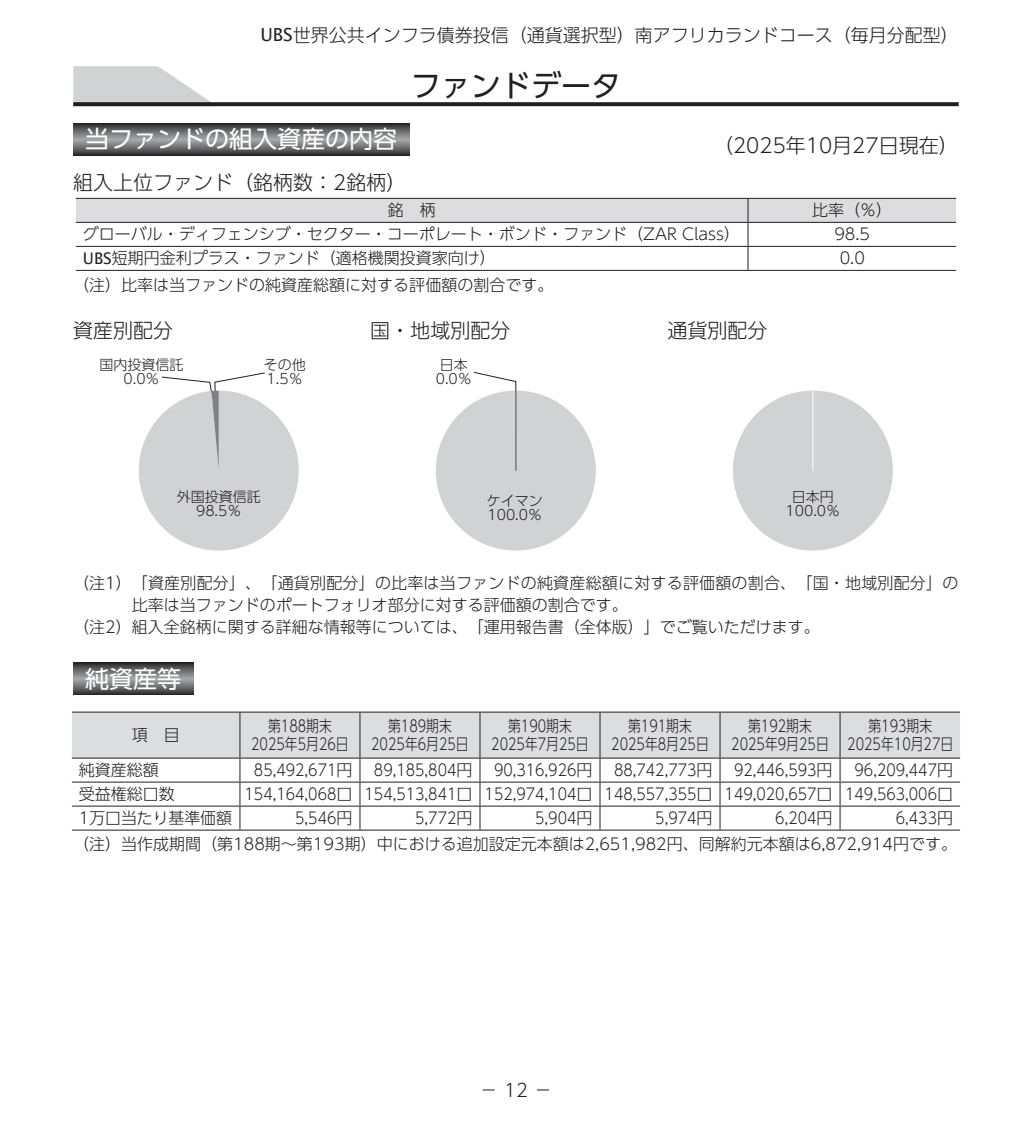
<style>
.page{position:relative;width:1032px;height:1134px;background:#fff}
.page>*{position:absolute;margin:0;border:0;box-sizing:border-box;transform-origin:0 0}
.t1{font:30px "UD Shin Go Pro";color:#231f20}
.t2{font:24px "UD Shin Go Pro";color:#fff}
.t3{font:300 20px "UD Shin Go Pro";color:#231f20}
.t4{font:300 18px "UD Shin Go Pro";color:#231f20}
.t5{font:300 16px "UD Shin Go Pro";color:#231f20}
.t6{font:300 16px/26.2px "UD Shin Go Pro";color:#231f20;text-align:right;scale:.89 1}
.t7{font:300 16px/18px "UD Shin Go Pro";color:#231f20;text-align:center;scale:.8 1}
.t8{font:300 14px/14px "UD Shin Go Pro";color:#231f20;text-align:center}
.s1{font-family:"Lucida Sans Unicode";font-weight:400}
</style>
<div class="page">
<svg style="left:73px;top:66px;width:138px;height:36px"></svg>
<svg style="left:73px;top:102px;width:886px;height:4px;background:#2d292a"></svg>
<svg style="left:73px;top:123px;width:336px;height:32px;background:#6a6b6d"></svg>
<svg style="left:76px;top:198px;width:880px;height:72px"></svg>
<hr style="left:76px;top:270px;width:672px;height:1px;background:#231f20">
<hr style="left:748px;top:270px;width:208px;height:1px;background:#231f20">
<svg style="left:73px;top:663px;width:120px;height:32px;background:#6a6a6d"></svg>
<svg style="left:72px;top:712px;width:888px;height:118px"></svg>
<hr style="left:72px;top:830px;width:168px;height:1px;background:#231f20">
<hr style="left:240px;top:830px;width:120px;height:1px;background:#231f20">
<hr style="left:360px;top:830px;width:120px;height:1px;background:#231f20">
<hr style="left:480px;top:830px;width:120px;height:1px;background:#231f20">
<hr style="left:600px;top:830px;width:120px;height:1px;background:#231f20">
<hr style="left:720px;top:830px;width:120px;height:1px;background:#231f20">
<hr style="left:840px;top:830px;width:120px;height:1px;background:#231f20">
<svg style="left:139px;top:372px;width:160px;height:179px"></svg>
<div style="left:436px;top:391px;width:160px;height:160px;background:#d1d2d4;border-radius:80px"></div>
<hr style="left:515px;top:391px;width:1px;height:80px;background:#808285">
<svg style="left:474px;top:371px;width:43px;height:21px"></svg>
<svg style="left:733px;top:391px;width:160px;height:160px"></svg>
<hr style="left:812px;top:391px;width:1px;height:80px;background:#fff">
<p class="t4" style="left:260px;top:20px;width:700px"><span class="s1">UBS</span>世界公共インフラ債券投信（通貨選択型）南アフリカランドコース（毎月分配型）</p>
<h1 class="t1" style="left:411px;top:61px;width:211px">ファンドデータ</h1>
<h2 class="t2" style="left:85px;top:120px;width:314px">当ファンドの組入資産の内容</h2>
<p class="t3" style="left:713px;top:129px;width:247px">（2025年10月27日現在）</p>
<p class="t3" style="left:73px;top:166px;width:335px">組入上位ファンド（銘柄数：2銘柄）</p>
<p class="t5" style="left:388px;top:197px;width:49px">銘　柄</p>
<p class="t5" style="left:812px;top:197px;width:81px">比率（％）</p>
<p class="t5" style="left:83px;top:221px;width:659px">グローバル・ディフェンシブ・セクター・コーポレート・ボンド・ファンド（ZAR Class）</p>
<p class="t5" style="left:834px;top:221px;width:37px">98.5</p>
<p class="t5" style="left:83px;top:245px;width:414px"><span class="s1">UBS</span>短期円金利プラス・ファンド（適格機関投資家向け）</p>
<p class="t5" style="left:840px;top:245px;width:27px">0.0</p>
<p class="t5" style="left:73px;top:272px;width:481px">（注）比率は当ファンドの純資産総額に対する評価額の割合です。</p>
<p class="t3" style="left:73px;top:314px;width:101px">資産別配分</p>
<p class="t3" style="left:370px;top:314px;width:141px">国・地域別配分</p>
<p class="t3" style="left:667px;top:314px;width:101px">通貨別配分</p>
<p class="t8" style="left:100px;top:357px;width:86px">国内投資信託<br>0.0％</p>
<p class="t8" style="left:264px;top:357px;width:43px;text-align:left">その他<br>1.5％</p>
<p class="t8" style="left:436px;top:357px;width:38px;text-align:left">日本<br>0.0％</p>
<p class="t8" style="left:177px;top:489px;width:85px">外国投資信託<br>98.5％</p>
<p class="t8" style="left:487px;top:493px;width:57px;text-align:left">ケイマン<br>100.0％</p>
<p class="t8" style="left:785px;top:489px;width:56px">日本円<br>100.0％</p>
<p class="t5" style="left:73px;top:570px;width:886px">（注1）「資産別配分」、「通貨別配分」の比率は当ファンドの純資産総額に対する評価額の割合、「国・地域別配分」の</p>
<p class="t5" style="left:132px;top:592px;width:497px">比率は当ファンドのポートフォリオ部分に対する評価額の割合です。</p>
<p class="t5" style="left:73px;top:614px;width:748px">（注2）組入全銘柄に関する詳細な情報等については、「運用報告書（全体版）」でご覧いただけます。</p>
<h2 class="t2" style="left:85px;top:659px;width:97px">純資産等</h2>
<p class="t5" style="left:132px;top:722px;width:49px">項　目</p>
<p class="t7" style="left:251px;top:716px;width:123px">第188期末<br>2025年5月26日</p>
<p class="t7" style="left:371px;top:716px;width:123px">第189期末<br>2025年6月25日</p>
<p class="t7" style="left:491px;top:716px;width:123px">第190期末<br>2025年7月25日</p>
<p class="t7" style="left:611px;top:716px;width:123px">第191期末<br>2025年8月25日</p>
<p class="t7" style="left:731px;top:716px;width:123px">第192期末<br>2025年9月25日</p>
<p class="t7" style="left:847px;top:716px;width:134px">第193期末<br>2025年10月27日</p>
<p class="t5" style="left:79px;top:757px;width:81px">純資産総額</p>
<p class="t6" style="left:254px;top:756px;width:112px">85,492,671円</p>
<p class="t6" style="left:374px;top:756px;width:112px">89,185,804円</p>
<p class="t6" style="left:494px;top:756px;width:112px">90,316,926円</p>
<p class="t6" style="left:614px;top:756px;width:112px">88,742,773円</p>
<p class="t6" style="left:734px;top:756px;width:112px">92,446,593円</p>
<p class="t6" style="left:854px;top:756px;width:112px">96,209,447円</p>
<p class="t5" style="left:79px;top:781px;width:97px">受益権総口数</p>
<p class="t6" style="left:245px;top:780px;width:797px">154,164,068口 154,513,841口 152,974,104口 148,557,355口 149,020,657口 149,563,006口</p>
<p class="t5" style="left:79px;top:805px;width:155px">1万口当たり基準価額</p>
<p class="t6" style="left:295px;top:804px;width:66px">5,546円</p>
<p class="t6" style="left:415px;top:804px;width:66px">5,772円</p>
<p class="t6" style="left:535px;top:804px;width:66px">5,904円</p>
<p class="t6" style="left:655px;top:804px;width:66px">5,974円</p>
<p class="t6" style="left:775px;top:804px;width:66px">6,204円</p>
<p class="t6" style="left:73px;top:804px;width:994px">6,433円<br>（注）当作成期間（第188期～第193期）中における追加設定元本額は2,651,982円、同解約元本額は6,872,914円です。</p>
<p class="t4" style="left:504px;top:1076px;width:25px">12</p>
<p class="t4" style="left:480px;top:1076px;width:73px">－　　－</p>
</div>
